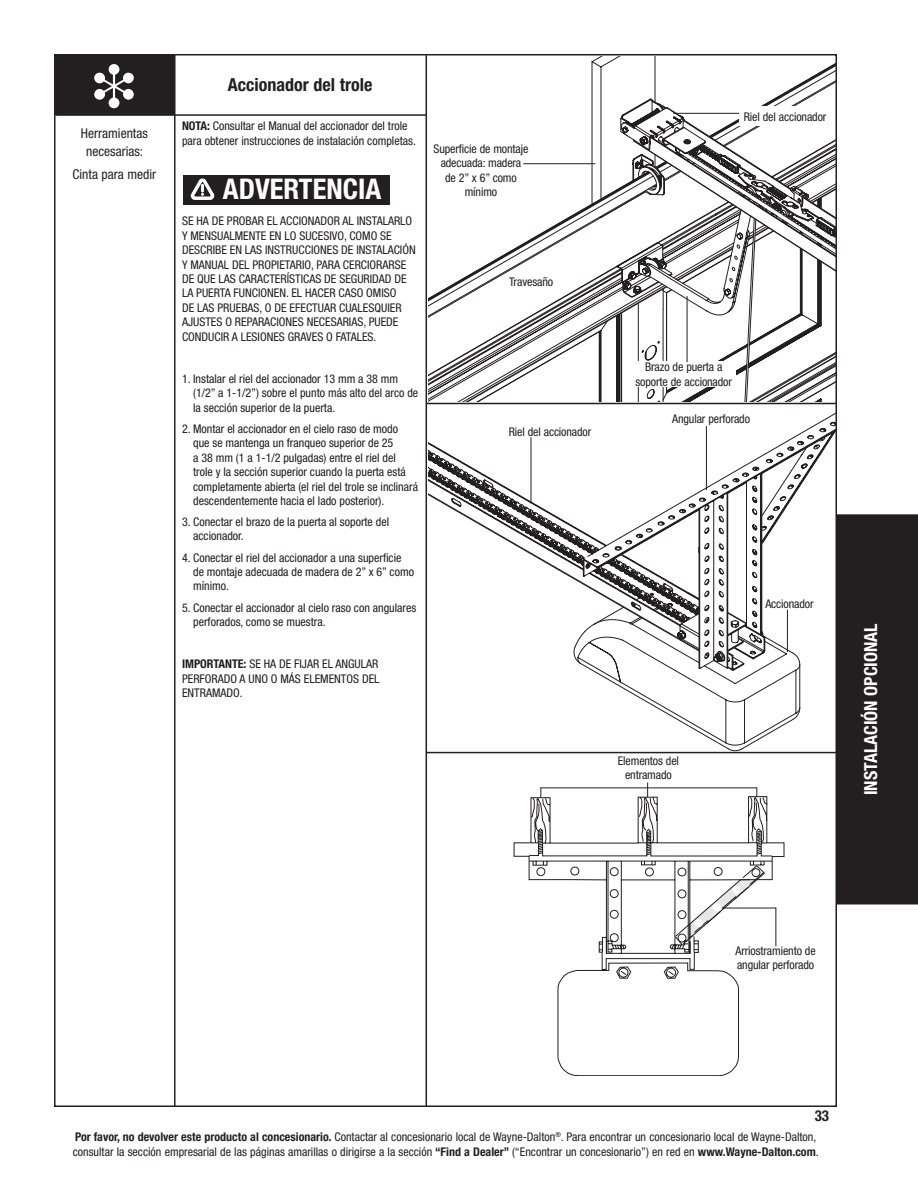
<style>
.page{position:relative;width:918px;height:1188px;background:#fff}
.page>*{position:absolute;margin:0;border:0;box-sizing:border-box;transform-origin:0 0}
.t1{font:700 condensed 28.5px "Helvetica Neue LT Std";color:#fff}
.t2{font:700 condensed 18px "Helvetica Neue LT Std";color:#fff}
.t3{font:700 condensed 18px "Helvetica Neue LT Std";color:#231f20}
.t4{font:700 condensed 15px "Helvetica Neue LT Std";color:#231f20}
.t5{font:condensed 13.5px/17.2px "Helvetica Neue LT Std";color:#231f20;text-align:center}
.t6{font:condensed 12px/14.4px "Helvetica Neue LT Std";color:#211c1e}
.t7{font:condensed 12px/14.4px "Helvetica Neue LT Std";letter-spacing:-.01em;color:#231f20;text-align:center}
.s1{font-weight:700}
</style>
<div class="page">
<div style="left:55px;top:55px;width:119px;height:60px;background:#231f20"></div>
<hr style="left:56px;top:114px;width:371px;height:2px;background:#231f20">
<hr style="left:174px;top:54px;width:2px;height:1053px;background:#231f20">
<hr style="left:426px;top:55px;width:1px;height:1052px;background:#231f20">
<div style="left:838px;top:515px;width:79px;height:389px;background:#231f20"></div>
<div style="left:837px;top:514px;width:81px;height:390px;border:2px solid #231f20"></div>
<svg style="left:591px;top:56px;width:244px;height:43px"></svg>
<svg style="left:428px;top:99px;width:407px;height:303px"></svg>
<hr style="left:426px;top:403px;width:411px;height:1px;background:#231f20">
<div style="left:739px;top:106px;width:92px;height:20px;background:#fff"></div>
<div style="left:183px;top:175px;width:206px;height:29px;background:#231f20"></div>
<svg style="left:191px;top:178px;width:23px;height:22px"></svg>
<div style="left:632px;top:362px;width:104px;height:25px;background:#fff"></div>
<div style="left:429px;top:144px;width:104px;height:52px;background:#fff"></div>
<svg style="left:514px;top:796px;width:270px;height:280px"></svg>
<svg style="left:675px;top:865px;width:90px;height:80px"></svg>
<div style="left:695px;top:919px;width:8px;height:8px;background:#fff;border-radius:50%"></div>
<div style="left:713px;top:903px;width:8px;height:8px;background:#fff;border-radius:50%"></div>
<div style="left:732px;top:886px;width:8px;height:8px;background:#fff;border-radius:50%"></div>
<hr style="left:426px;top:752px;width:411px;height:1px;background:#231f20">
<svg style="left:625px;top:662px;width:176px;height:87px"></svg>
<hr style="left:800px;top:665px;width:1px;height:43px;background:#231f20">
<svg style="left:728px;top:708px;width:72px;height:43px"></svg>
<svg style="left:428px;top:442px;width:372px;height:248px"></svg>
<svg style="left:516px;top:416px;width:319px;height:150px"></svg>
<hr style="left:523px;top:163px;width:72px;height:1px;background:#231f20">
<hr style="left:687px;top:296px;width:1px;height:66px;background:#231f20">
<hr style="left:673px;top:113px;width:66px;height:1px;background:#231f20">
<hr style="left:531px;top:437px;width:1px;height:66px;background:#231f20">
<hr style="left:706px;top:426px;width:1px;height:64px;background:#231f20">
<hr style="left:787px;top:610px;width:1px;height:42px;background:#231f20">
<hr style="left:776px;top:908px;width:1px;height:38px;background:#231f20">
<svg style="left:647px;top:783px;width:1px;height:14px"></svg>
<hr style="left:540px;top:788px;width:217px;height:1px;background:#231f20">
<hr style="left:722px;top:908px;width:54px;height:1px;background:#231f20">
<p class="t5" style="left:81px;top:125px;width:68px">Herramientas necesarias:</p>
<p class="t5" style="left:73px;top:166px;width:85px">Cinta para medir</p>
<h2 class="t3" style="left:228px;top:74px;width:146px">Accionador del trole</h2>
<p class="t6" style="left:182px;top:119px;width:235px"><span class="s1">NOTA:</span> Consultar el Manual del accionador del trole para obtener instrucciones de instalación completas.</p>
<h1 class="t1" style="left:223px;top:171px;width:160px">ADVERTENCIA</h1>
<p class="t6" style="left:182px;top:214px;width:235px">SE HA DE PROBAR EL ACCIONADOR AL INSTALARLO Y MENSUALMENTE EN LO SUCESIVO, COMO SE DESCRIBE EN LAS INSTRUCCIONES DE INSTALACIÓN Y MANUAL DEL PROPIETARIO, PARA CERCIORARSE DE QUE LAS CARACTERÍSTICAS DE SEGURIDAD DE LA PUERTA FUNCIONEN. EL HACER CASO OMISO<br>DE LAS PRUEBAS, O DE EFECTUAR CUALESQUIER AJUSTES O REPARACIONES NECESARIAS, PUEDE CONDUCIR A LESIONES GRAVES O FATALES.</p>
<p class="t6" style="left:193px;top:371px;width:227px;text-indent:-11px">1. Instalar el riel del accionador 13 mm a 38 mm (1/2” a 1-1/2”) sobre el punto más alto del arco de la sección superior de la puerta.</p>
<p class="t6" style="left:193px;top:421px;width:226px;text-indent:-11px">2. Montar el accionador en el cielo raso de modo<br>que se mantenga un franqueo superior de 25<br>a 38 mm (1 a 1-1/2 pulgadas) entre el riel del trole y la sección superior cuando la puerta está completamente abierta (el riel del trole se inclinará descendentemente hacia el lado posterior).</p>
<p class="t6" style="left:193px;top:515px;width:198px;text-indent:-11px">3. Conectar el brazo de la puerta al soporte del accionador.</p>
<p class="t6" style="left:193px;top:550px;width:222px;text-indent:-11px">4. Conectar el riel del accionador a una superficie de montaje adecuada de madera de 2” x 6” como mínimo.</p>
<p class="t6" style="left:193px;top:600px;width:225px;text-indent:-11px">5. Conectar el accionador al cielo raso con angulares perforados, como se muestra.</p>
<p class="t6" style="left:182px;top:657px;width:199px;text-align:justify"><span class="s1">IMPORTANTE:</span> SE HA DE FIJAR EL ANGULAR PERFORADO A UNO O MÁS ELEMENTOS DEL ENTRAMADO.</p>
<p class="t7" style="left:433px;top:141px;width:97px">Superficie de montaje adecuada: madera<br>de 2” x 6” como mínimo</p>
<p class="t7" style="left:509px;top:274px;width:46px">Travesaño</p>
<p class="t7" style="left:509px;top:425px;width:84px">Riel del accionador</p>
<p class="t7" style="left:744px;top:109px;width:84px">Riel del accionador</p>
<p class="t7" style="left:636px;top:360px;width:98px">Brazo de puerta a soporte de accionador</p>
<p class="t7" style="left:672px;top:412px;width:79px">Angular perforado</p>
<p class="t7" style="left:618px;top:753px;width:63px">Elementos del entramado</p>
<p class="t7" style="left:765px;top:597px;width:50px">Accionador</p>
<h2 class="t2" style="left:860px;top:795px;width:174px;rotate:-90deg">INSTALACIÓN OPCIONAL</h2>
<p class="t7" style="left:736px;top:944px;width:82px;line-height:13.5px;text-align:left">Arriostramiento de angular perforado</p>
<p class="t4" style="left:815px;top:1106px;width:16px">33</p>
<p class="t7" style="left:73px;top:1130px;width:747px;text-align:left"><span class="s1">Por favor, no devolver este producto al concesionario.</span> Contactar al concesionario local de Wayne-Dalton<sup>®</sup>. Para encontrar un concesionario local de Wayne-Dalton, consultar la sección empresarial de las páginas amarillas o dirigirse a la sección <span class="s1">“Find a Dealer”</span> (“Encontrar un concesionario”) en red en <span class="s1">www.Wayne-Dalton.com</span>.</p>
</div>
